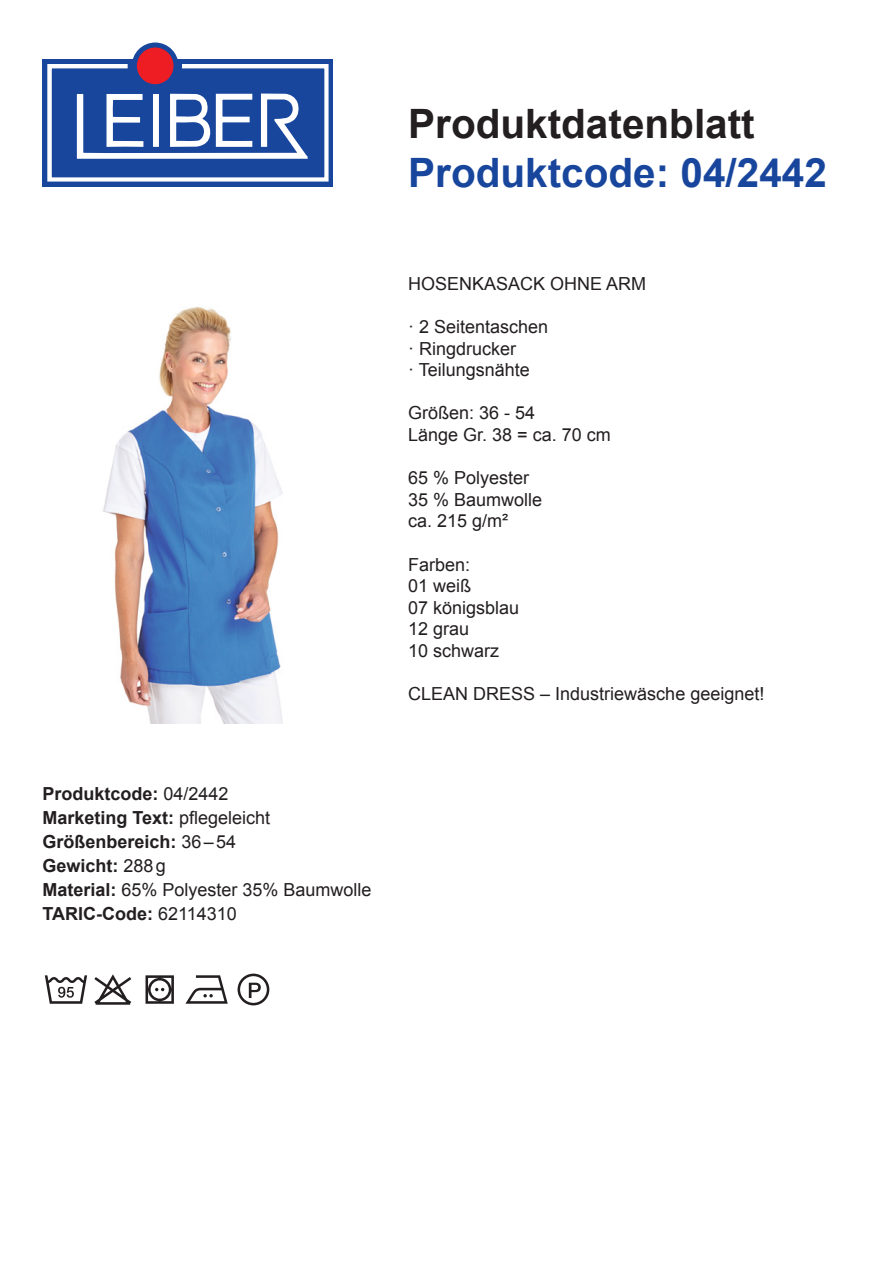
<style>
.page{position:relative;width:893px;height:1263px;background:#fff}
.page>*{position:absolute;margin:0;border:0;box-sizing:border-box;transform-origin:0 0}
.t1{font:700 40.5px "Arial";color:#18469d}
.t2{font:700 40.5px "Arial";color:#231f20}
.t3{font:18px/21.6px "Arial";color:#231f20}
.t4{font:700 18px/24px "Arial";color:#231f20}
.s1{font-weight:400}
</style>
<div class="page">
<div style="left:43px;top:59px;width:290px;height:127px;background:#18469d"></div>
<svg style="left:47px;top:64px;width:282px;height:118px"></svg>
<svg style="left:132px;top:43px;width:47px;height:46px"></svg>
<div style="left:138px;top:48px;width:35px;height:36px;background:#ee1d23;border-radius:50%"></div>
<div style="left:137px;top:48px;width:37px;height:36px;border:1px solid #ee1d23;border-radius:50%"></div>
<img style="left:103px;top:307px;width:180px;height:416px">
<svg style="left:45px;top:975px;width:42px;height:29px"></svg>
<svg style="left:94px;top:974px;width:37px;height:31px"></svg>
<svg style="left:146px;top:975px;width:28px;height:29px"></svg>
<svg style="left:185px;top:975px;width:43px;height:29px"></svg>
<svg style="left:238px;top:973px;width:31px;height:32px"></svg>
<p class="t4" style="left:43px;top:782px;width:331px">Produktcode: <span class="s1">04/2442<br></span>Marketing Text: <span class="s1">pflegeleicht<br></span>Größenbereich: <span class="s1">36–54<br></span>Gewicht: <span class="s1">288g<br></span>Material: <span class="s1">65% Polyester 35% Baumwolle<br></span>TARIC-Code: <span class="s1">62114310</span></p>
<h1 class="t2" style="left:408px;top:97px;width:348px">Produktdatenblatt</h1>
<h1 class="t1" style="left:408px;top:146px;width:420px">Produktcode: 04/2442</h1>
<p class="t3" style="left:408px;top:273px;width:240px">HOSENKASACK OHNE ARM</p>
<p class="t3" style="left:408px;top:316px;width:142px">· 2 Seitentaschen · Ringdrucker<br>· Teilungsnähte</p>
<p class="t3" style="left:408px;top:402px;width:204px">Größen: 36 - 54<br>Länge Gr. 38 = ca. 70 cm</p>
<p class="t3" style="left:408px;top:467px;width:136px">65 % Polyester<br>35 % Baumwolle ca. 215 g/m²</p>
<p class="t3" style="left:408px;top:554px;width:113px">Farben:<br>01 weiß<br>07 königsblau<br>12 grau<br>10 schwarz</p>
<p class="t3" style="left:408px;top:683px;width:358px">CLEAN DRESS – Industriewäsche geeignet!</p>
</div>
